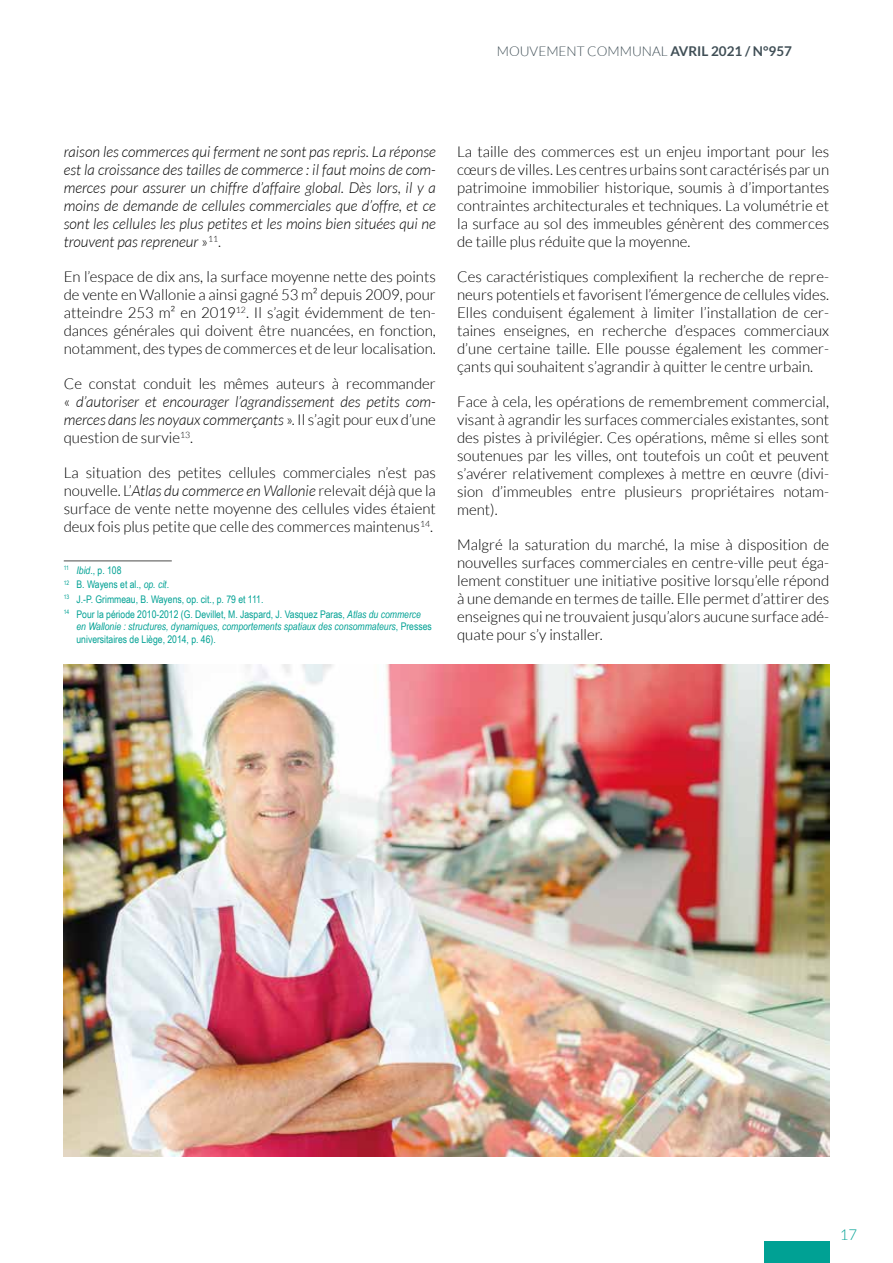
<style>
.page{position:relative;width:893px;height:1263px;background:#fff}
.page>*{position:absolute;margin:0;border:0;box-sizing:border-box;transform-origin:0 0}
.t1{font:300 15px/18px "Lato";color:#000;text-align:justify}
.t2{font:italic 300 15px/18px "Lato";color:#000;text-align:justify}
.t3{font:300 15px "Lato";color:#00a194}
.t4{font:300 13.5px "Lato";color:#3f4e55}
.t5{font:10.5px/14.7px "Arial Narrow";color:#00a194}
.t6{font:italic 10.5px/12.6px "Arial Narrow";color:#00a194}
.s1{font-weight:700}
.s2{font-style:normal}
.s3{font-style:italic}
</style>
<div class="page">
<div style="left:764px;top:1241px;width:65px;height:22px;background:#00a194"></div>
<hr style="left:64px;top:561px;width:108px;height:1px;background:#4a4a49">
<img style="left:64px;top:665px;width:765px;height:492px">
<p class="t4" style="left:497px;top:44px;width:297px">MOUVEMENT COMMUNAL <span class="s1">AVRIL 2021 / N°957</span></p>
<p class="t2" style="left:64px;top:143px;width:374px">raison les commerces qui ferment ne sont pas repris. La réponse est la croissance des tailles de commerce : il faut moins de com&shy;merces pour assurer un chiffre d’affaire global. Dès lors, il y a moins de demande de cellules commerciales que d’offre, et ce sont les cellules les plus petites et les moins bien situées qui ne trouvent pas repreneur <span class="s2">»</span><sup>11</sup><span class="s2">.</span></p>
<p class="t1" style="left:64px;top:267px;width:374px">En l’espace de dix ans, la surface moyenne nette des points de vente en Wallonie a ainsi gagné 53 m² depuis 2009, pour atteindre 253 m² en 2019<sup>12</sup>. Il s’agit évidemment de ten&shy;dances générales qui doivent être nuancées, en fonction, notamment, des types de commerces et de leur localisation.</p>
<p class="t1" style="left:64px;top:374px;width:374px">Ce constat conduit les mêmes auteurs à recommander « <span class="s3">d’autoriser et encourager l’agrandissement des petits com&shy;merces dans les noyaux commerçants</span> ». Il s’agit pour eux d’une question de survie<sup>13</sup>.</p>
<p class="t1" style="left:64px;top:463px;width:374px">La situation des petites cellules commerciales n’est pas nouvelle. L’<span class="s3">Atlas du commerce en Wallonie</span> relevait déjà que la surface de vente nette moyenne des cellules vides étaient deux fois plus petite que celle des commerces maintenus<sup>14</sup>.</p>
<p class="t5" style="left:64px;top:562px;width:359px"><sup>11</sup> <span class="s3">Ibid</span>., p. 108<br><sup>12</sup> B. Wayens et al., <span class="s3">op. cit</span>.<br><sup>13</sup> J.-P. Grimmeau, B. Wayens, op. cit., p. 79 et 111.<br><sup>14</sup> Pour la période 2010-2012 (G. Devillet, M. Jaspard, J. Vasquez Paras, <span class="s3">Atlas du commerce</span></p>
<p class="t6" style="left:77px;top:620px;width:357px">en Wallonie : structures, dynamiques, comportements spatiaux des consommateurs<span class="s2">, Presses universitaires de Liège, 2014, p. 46).</span></p>
<p class="t1" style="left:457px;top:142px;width:374px">La taille des commerces est un enjeu important pour les cœurs de villes. Les centres urbains sont caractérisés par un patrimoine immobilier historique, soumis à d’importantes contraintes architecturales et techniques. La volumétrie et la surface au sol des immeubles génèrent des commerces de taille plus réduite que la moyenne.</p>
<p class="t1" style="left:457px;top:267px;width:374px">Ces caractéristiques complexifient la recherche de repre&shy;neurs potentiels et favorisent l’émergence de cellules vides.<br>Elles conduisent également à limiter l’installation de cer&shy;taines enseignes, en recherche d’espaces commerciaux d’une certaine taille. Elle pousse également les commer&shy;çants qui souhaitent s’agrandir à quitter le centre urbain.</p>
<p class="t1" style="left:457px;top:392px;width:374px">Face à cela, les opérations de remembrement commercial, visant à agrandir les surfaces commerciales existantes, sont des pistes à privilégier. Ces opérations, même si elles sont soutenues par les villes, ont toutefois un coût et peuvent s’avérer relativement complexes à mettre en œuvre (divi&shy;sion d’immeubles entre plusieurs propriétaires notam&shy;ment).</p>
<p class="t1" style="left:457px;top:535px;width:374px">Malgré la saturation du marché, la mise à disposition de nouvelles surfaces commerciales en centre-ville peut éga&shy;lement constituer une initiative positive lorsqu’elle répond à une demande en termes de taille. Elle permet d’attirer des enseignes qui ne trouvaient jusqu’alors aucune surface adé&shy;quate pour s’y installer.</p>
<p class="t3" style="left:840px;top:1227px;width:19px">17</p>
</div>
